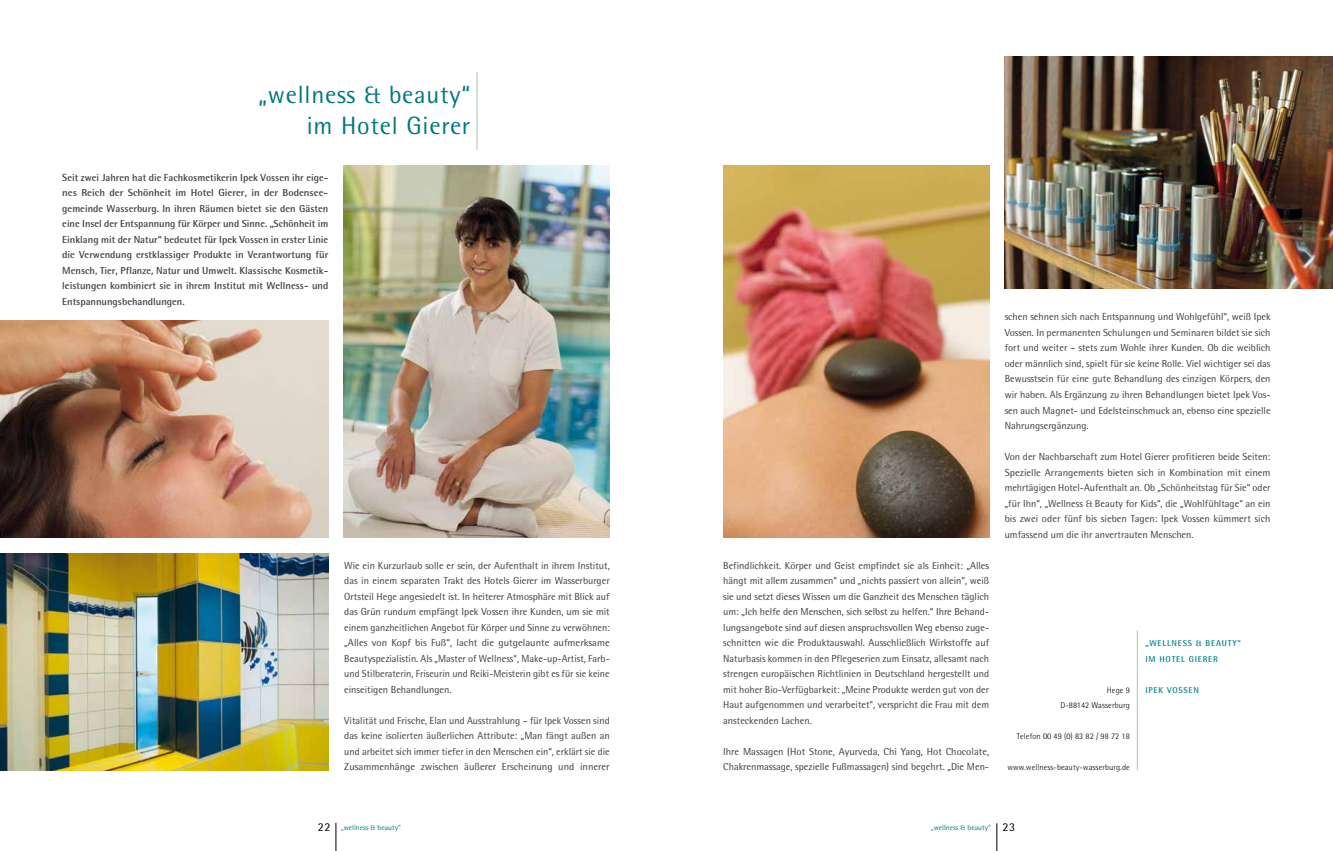
<style>
.page{position:relative;width:1333px;height:851px;background:#fff}
.page>*{position:absolute;margin:0;border:0;box-sizing:border-box;transform-origin:0 0}
.t1{font:25px/31px "Rotis Semi Sans";letter-spacing:.03em;color:#00777d;text-align:right}
.t2{font:10.2px/15.5px "Rotis Semi Sans";color:#3e3d40;text-align:justify}
.t3{font:700 10.2px/15.5px "Rotis Semi Sans";color:#3e3d40;text-align:justify}
.t4{font:300 8.5px "Rotis Semi Sans";letter-spacing:.01em;color:#000}
.t5{font:700 8.5px "Rotis Semi Sans";color:#008288}
.t6{font:7.5px "Rotis Semi Sans";color:#00777d}
.s1{font-size:12px;color:#000}
</style>
<div class="page">
<svg style="left:336px;top:822px;width:1px;height:28px"></svg>
<svg style="left:996px;top:823px;width:1px;height:27px"></svg>
<hr style="left:1136px;top:630px;width:1px;height:140px;background:#a9c7af">
<hr style="left:476px;top:72px;width:1px;height:78px;background:#a9c7af">
<img style="left:0;top:320px;width:328px;height:217px">
<img style="left:723px;top:165px;width:266px;height:372px">
<img style="left:0;top:553px;width:328px;height:217px">
<img style="left:344px;top:165px;width:265px;height:372px">
<img style="left:1004px;top:56px;width:328px;height:232px">
<h1 class="t1" style="left:258px;top:79px;width:213px">„wellness &amp; beauty“ im Hotel Gierer</h1>
<p class="t3" style="left:62px;top:169px;width:267px">Seit zwei Jahren hat die Fachkosmetikerin I pek Vossen ihr eige&shy;nes Reich der Schönheit im Hotel Gierer, in der Bodensee&shy;gemeinde Wasserburg. I n ihren Räumen bietet sie den Gästen eine I nsel der Entspannung für Körper und Sinne. „Schönheit im Einklang mit der Natur“ bedeutet für I pek Vossen in erster Linie die Verwendung erstklassiger Produkte in Verantwortung für Mensch, Tier, Pflanze, Natur und Umwelt. Klassische Kosmetik&shy;leistungen kombiniert sie in ihrem I nstitut mit Wellness- und Entspannungsbehandlungen.</p>
<p class="t2" style="left:344px;top:557px;width:267px">Wie ein Kurzurlaub solle er sein, der Aufenthalt in ihrem I nstitut, das in einem separaten Trakt des Hotels Gierer im Wasserburger Ortsteil Hege angesiedelt ist. I n heiterer Atmosphäre mit Blick auf das Grün rundum empfängt I pek Vossen ihre Kunden, um sie mit einem ganzheitlichen Angebot für Körper und Sinne zu verwöhnen: „Alles von Kopf bis Fuß“, lacht die gutgelaunte aufmerksame Beautyspezialistin. Als „Master of Wellness“, Make-up-Artist, Farb&shy;und Stilberaterin, Friseurin und Reiki-Meisterin gibt es für sie keine einseitigen Behandlungen.</p>
<p class="t2" style="left:344px;top:712px;width:267px">Vitalität und Frische, Elan und Ausstrahlung – für I pek Vossen sind das keine isolierten äußerlichen Attribute: „Man fängt außen an und arbeitet sich immer tiefer in den Menschen ein“, erklärt sie die Zusammenhänge zwischen äußerer Erscheinung und innerer</p>
<p class="t2" style="left:723px;top:557px;width:267px">Befindlichkeit. Körper und Geist empfindet sie als Einheit: „Alles hängt mit allem zusammen“ und „nichts passiert von allein“, weiß sie und setzt dieses Wissen um die Ganzheit des Menschen täglich um: „Ich helfe den Menschen, sich selbst zu helfen.“ I hre Behand&shy;lungsangebote sind auf diesen anspruchsvollen Weg ebenso zuge&shy;schnitten wie die Produktauswahl. Ausschließlich Wirkstoffe auf Naturbasis kommen in den Pflegeserien zum Einsatz, allesamt nach strengen europäischen Richtlinien in Deutschland hergestellt und mit hoher Bio-Verfügbarkeit: „Meine Produkte werden gut von der Haut aufgenommen und verarbeitet“, verspricht die Frau mit dem ansteckenden Lachen.</p>
<p class="t2" style="left:723px;top:743px;width:267px">I hre Massagen (Hot Stone, Ayurveda, Chi Yang, Hot Chocolate,<br>Chakrenmassage, spezielle Fußmassagen) sind begehrt. „Die Men-</p>
<p class="t2" style="left:1004px;top:309px;width:267px">schen sehnen sich nach Entspannung und Wohlgefühl“, weiß I pek Vossen. I n permanenten Schulungen und Seminaren bildet sie sich fort und weiter – stets zum Wohle ihrer Kunden. Ob die weiblich oder männlich sind, spielt für sie keine Rolle. Viel wichtiger sei das Bewusstsein für eine gute Behandlung des einzigen Körpers, den wir haben. Als Ergänzung zu ihren Behandlungen bietet I pek Vos&shy;sen auch Magnet- und Edelsteinschmuck an, ebenso eine spezielle Nahrungsergänzung.</p>
<p class="t2" style="left:1004px;top:448px;width:267px">Von der Nachbarschaft zum Hotel Gierer profitieren beide Seiten:<br>Spezielle Arrangements bieten sich in Kombination mit einem mehrtägigen Hotel-Aufenthalt an. Ob „Schönheitstag für Sie“ oder „für I hn“, „Wellness &amp; Beauty for Kids“, die „Wohlfühltage“ an ein bis zwei oder fünf bis sieben Tagen: I pek Vossen kümmert sich umfassend um die ihr anvertrauten Menschen.</p>
<p class="t5" style="left:1145px;top:638px;width:11px">„wellness</p>
<p class="t5" style="left:1195px;top:638px;width:16px">&amp; beaut</p>
<p class="t5" style="left:1232px;top:638px;width:10px">y“</p>
<p class="t5" style="left:1145px;top:653px;width:26px">im Hotel</p>
<p class="t5" style="left:1188px;top:653px;width:31px">Gierer</p>
<p class="t4" style="left:1106px;top:684px;width:25px">Hege 9</p>
<p class="t5" style="left:1145px;top:684px;width:6px">Ipek</p>
<p class="t5" style="left:1166px;top:684px;width:12px">Vossen</p>
<p class="t4" style="left:1060px;top:700px;width:71px">D-88142 Wasserburg</p>
<p class="t4" style="left:1016px;top:731px;width:114px">Telefon 00 49 (0) 83 82 / 98 72 18</p>
<p class="t4" style="left:1007px;top:762px;width:124px">www.wellness-beauty-wasserburg.de</p>
<p class="t6" style="left:318px;top:822px;width:84px"><span class="s1">22</span> „wellness &amp; beauty“</p>
<p class="t6" style="left:931px;top:822px;width:85px">„wellness &amp; beauty“ <span class="s1">23</span></p>
</div>
